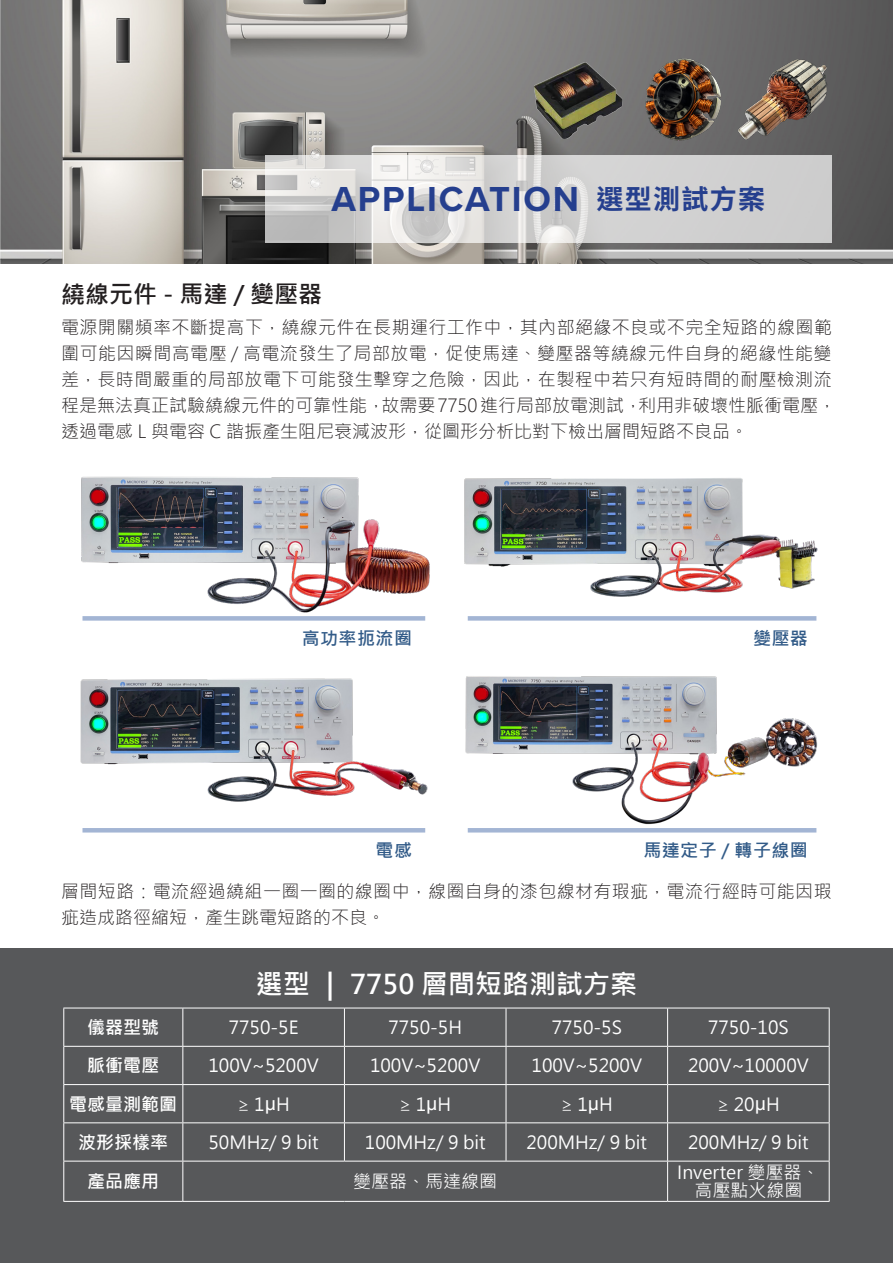
<style>
.page{position:relative;width:893px;height:1263px;background:#fff}
.page>*{position:absolute;margin:0;border:0;box-sizing:border-box;transform-origin:0 0}
.t1{font:700 36px "Proxima Nova";letter-spacing:.05em;color:#253f8e}
.t2{font:700 27px "Microsoft Jheng Hei";color:#fff}
.t3{font:700 24px "Microsoft Jheng Hei";color:#231f20}
.t4{font:300 18px/26px "Microsoft Jheng Hei";letter-spacing:.02em;color:#231f20}
.t5{font:18px "Microsoft Jheng Hei";color:#fff}
.t6{font:700 18px "Microsoft Jheng Hei";color:#fff}
.t7{font:700 18px "Microsoft Jheng Hei";letter-spacing:.025em;color:#325b88}
.s1{font-family:"Source Han Sans TW";font-size:27px}
.s2{font-weight:300}
.s3{font-family:"Microsoft Ya Hei"}
</style>
<div class="page">
<img style="left:81px;top:476px;width:737px;height:137px">
<img style="left:80px;top:678px;width:348px;height:155px">
<img style="left:465px;top:676px;width:353px;height:157px">
<img style="left:0;top:0;width:893px;height:264px">
<div style="left:0;top:948px;width:893px;height:315px;background:#57585a"></div>
<hr style="left:63px;top:1008px;width:120px;height:1px;background:#fff">
<hr style="left:63px;top:1008px;width:1px;height:38px;background:#fff">
<hr style="left:183px;top:1008px;width:161px;height:1px;background:#fff">
<hr style="left:182px;top:1008px;width:1px;height:38px;background:#fff">
<hr style="left:344px;top:1008px;width:162px;height:1px;background:#fff">
<hr style="left:344px;top:1008px;width:1px;height:38px;background:#fff">
<hr style="left:506px;top:1008px;width:162px;height:1px;background:#fff">
<hr style="left:506px;top:1008px;width:1px;height:38px;background:#fff">
<hr style="left:668px;top:1008px;width:162px;height:1px;background:#fff">
<hr style="left:667px;top:1008px;width:1px;height:38px;background:#fff">
<hr style="left:829px;top:1008px;width:1px;height:38px;background:#fff">
<hr style="left:63px;top:1046px;width:120px;height:1px;background:#fff">
<hr style="left:63px;top:1047px;width:1px;height:37px;background:#fff">
<hr style="left:183px;top:1046px;width:161px;height:1px;background:#fff">
<hr style="left:182px;top:1047px;width:1px;height:37px;background:#fff">
<hr style="left:344px;top:1046px;width:162px;height:1px;background:#fff">
<hr style="left:344px;top:1047px;width:1px;height:37px;background:#fff">
<hr style="left:506px;top:1046px;width:162px;height:1px;background:#fff">
<hr style="left:506px;top:1047px;width:1px;height:37px;background:#fff">
<hr style="left:668px;top:1046px;width:162px;height:1px;background:#fff">
<hr style="left:667px;top:1047px;width:1px;height:37px;background:#fff">
<hr style="left:829px;top:1047px;width:1px;height:37px;background:#fff">
<hr style="left:63px;top:1084px;width:120px;height:1px;background:#fff">
<hr style="left:63px;top:1085px;width:1px;height:37px;background:#fff">
<hr style="left:183px;top:1084px;width:161px;height:1px;background:#fff">
<hr style="left:182px;top:1085px;width:1px;height:37px;background:#fff">
<hr style="left:344px;top:1084px;width:162px;height:1px;background:#fff">
<hr style="left:344px;top:1085px;width:1px;height:37px;background:#fff">
<hr style="left:506px;top:1084px;width:162px;height:1px;background:#fff">
<hr style="left:506px;top:1085px;width:1px;height:37px;background:#fff">
<hr style="left:668px;top:1084px;width:162px;height:1px;background:#fff">
<hr style="left:667px;top:1085px;width:1px;height:37px;background:#fff">
<hr style="left:829px;top:1085px;width:1px;height:37px;background:#fff">
<hr style="left:63px;top:1122px;width:120px;height:1px;background:#fff">
<hr style="left:63px;top:1123px;width:1px;height:38px;background:#fff">
<hr style="left:183px;top:1122px;width:161px;height:1px;background:#fff">
<hr style="left:182px;top:1123px;width:1px;height:38px;background:#fff">
<hr style="left:344px;top:1122px;width:162px;height:1px;background:#fff">
<hr style="left:344px;top:1123px;width:1px;height:38px;background:#fff">
<hr style="left:506px;top:1122px;width:162px;height:1px;background:#fff">
<hr style="left:506px;top:1123px;width:1px;height:38px;background:#fff">
<hr style="left:668px;top:1122px;width:162px;height:1px;background:#fff">
<hr style="left:667px;top:1123px;width:1px;height:38px;background:#fff">
<hr style="left:829px;top:1123px;width:1px;height:38px;background:#fff">
<hr style="left:63px;top:1161px;width:120px;height:1px;background:#fff">
<hr style="left:63px;top:1161px;width:1px;height:40px;background:#fff">
<hr style="left:183px;top:1161px;width:161px;height:1px;background:#fff">
<hr style="left:182px;top:1161px;width:1px;height:40px;background:#fff">
<hr style="left:344px;top:1161px;width:162px;height:1px;background:#fff">
<hr style="left:506px;top:1161px;width:162px;height:1px;background:#fff">
<hr style="left:668px;top:1161px;width:162px;height:1px;background:#fff">
<hr style="left:667px;top:1161px;width:1px;height:40px;background:#fff">
<hr style="left:829px;top:1161px;width:1px;height:40px;background:#fff">
<hr style="left:63px;top:1201px;width:120px;height:1px;background:#fff">
<hr style="left:183px;top:1201px;width:161px;height:1px;background:#fff">
<hr style="left:344px;top:1201px;width:162px;height:1px;background:#fff">
<hr style="left:506px;top:1201px;width:162px;height:1px;background:#fff">
<hr style="left:668px;top:1201px;width:162px;height:1px;background:#fff">
<svg style="left:265px;top:155px;width:567px;height:87px;background:#d5d4d4"></svg>
<div style="left:82px;top:616px;width:343px;height:5px;background:#a3b5d4"></div>
<hr style="left:82px;top:828px;width:343px;height:4px;background:#a3b5d4">
<div style="left:468px;top:616px;width:348px;height:5px;background:#a3b5d4"></div>
<hr style="left:468px;top:828px;width:348px;height:4px;background:#a3b5d4">
<img style="left:532px;top:59px;width:91px;height:80px">
<img style="left:634px;top:51px;width:198px;height:97px">
<p class="t1" style="left:331px;top:172px;width:435px">APPLICATION <span class="s1">選型測試方案</span></p>
<p class="t3" style="left:61px;top:280px;width:263px">繞線元件 - 馬達 / 變壓器</p>
<p class="t4" style="left:61px;top:315px;width:776px">電源開關頻率不斷提高下，繞線元件在長期運行工作中，其內部絕緣不良或不完全短路的線圈範圍可能因瞬間高電壓 / 高電流發生了局部放電，促使馬達、變壓器等繞線元件自身的絕緣性能變差，長時間嚴重的局部放電下可能發生擊穿之危險，因此，在製程中若只有短時間的耐壓檢測流程是無法真正試驗繞線元件的可靠性能，故需要7750進行局部放電測試，利用非破壞性脈衝電壓，透過電感 L 與電容 C 諧振產生阻尼衰減波形，從圖形分析比對下檢出層間短路不良品。</p>
<p class="t7" style="left:302px;top:628px;width:112px">高功率扼流圈</p>
<p class="t7" style="left:753px;top:628px;width:56px">變壓器</p>
<p class="t7" style="left:376px;top:839px;width:38px">電感</p>
<p class="t7" style="left:643px;top:839px;width:166px">馬達定子 / 轉子線圈</p>
<p class="t4" style="left:61px;top:878px;width:772px">層間短路：電流經過繞組一圈一圈的線圈中，線圈自身的漆包線材有瑕疵，電流行經時可能因瑕疵造成路徑縮短，產生跳電短路的不良。</p>
<p class="t2" style="left:256px;top:967px;width:383px">選型 ｜ 7750 層間短路測試方案</p>
<p class="t6" style="left:87px;top:1016px;width:73px">儀器型號</p>
<p class="t5" style="left:229px;top:1016px;width:71px">7750-5E</p>
<p class="t5" style="left:388px;top:1016px;width:75px">7750-5H</p>
<p class="t5" style="left:552px;top:1016px;width:72px">7750-5S</p>
<p class="t5" style="left:708px;top:1016px;width:82px">7750-10S</p>
<p class="t6" style="left:87px;top:1054px;width:73px">脈衝電壓</p>
<p class="t5" style="left:208px;top:1054px;width:112px">100V~5200V</p>
<p class="t5" style="left:370px;top:1054px;width:112px">100V~5200V</p>
<p class="t5" style="left:532px;top:1054px;width:112px">100V~5200V</p>
<p class="t5" style="left:688px;top:1054px;width:122px">200V~10000V</p>
<p class="t6" style="left:69px;top:1093px;width:109px">電感量測範圍</p>
<p class="t5" style="left:238px;top:1093px;width:54px"><span class="s2">≥</span> 1<span class="s3">μ</span>H</p>
<p class="t5" style="left:399px;top:1093px;width:54px"><span class="s2">≥</span> 1<span class="s3">μ</span>H</p>
<p class="t5" style="left:561px;top:1093px;width:54px"><span class="s2">≥</span> 1<span class="s3">μ</span>H</p>
<p class="t5" style="left:717px;top:1093px;width:64px"><span class="s2">≥</span> 20<span class="s3">μ</span>H</p>
<p class="t6" style="left:78px;top:1131px;width:91px">波形採樣率</p>
<p class="t5" style="left:209px;top:1131px;width:112px">50MHz/ 9 bit</p>
<p class="t5" style="left:365px;top:1131px;width:122px">100MHz/ 9 bit</p>
<p class="t5" style="left:526px;top:1131px;width:122px">200MHz/ 9 bit</p>
<p class="t5" style="left:688px;top:1131px;width:122px">200MHz/ 9 bit</p>
<p class="t6" style="left:87px;top:1170px;width:73px">產品應用</p>
<p class="t5" style="left:353px;top:1170px;width:145px">變壓器、馬達線圈</p>
<p class="t5" style="left:677px;top:1161px;width:144px">Inverter 變壓器、</p>
<p class="t5" style="left:694px;top:1179px;width:109px">高壓點火線圈</p>
</div>
